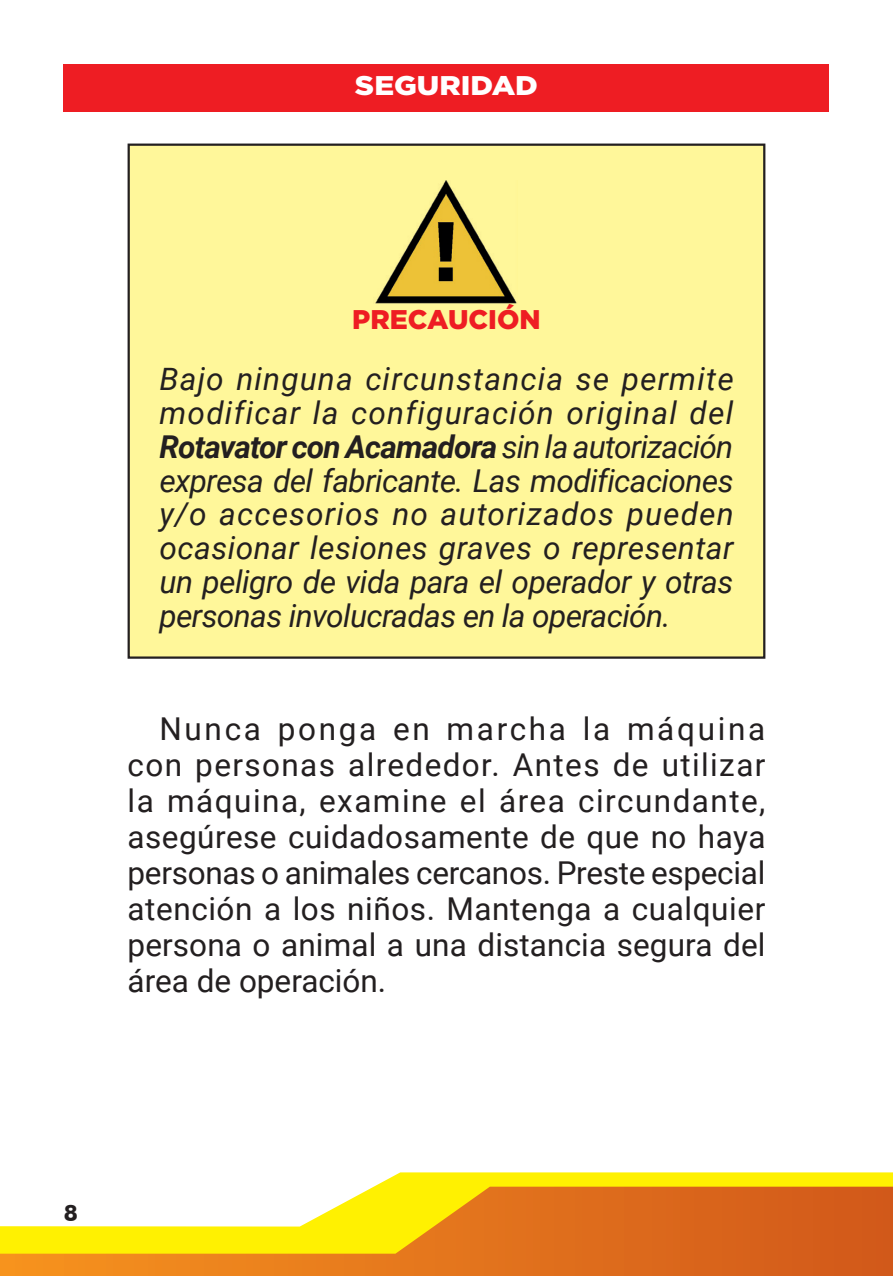
<style>
.page{position:relative;width:893px;height:1276px;background:#fff}
.page>*{position:absolute;margin:0;border:0;box-sizing:border-box;transform-origin:0 0}
.t1{font:italic 31.5px/33.8px "Roboto";letter-spacing:-.02em;color:#231f20;text-align:justify}
.t2{font:31.5px/36px "Roboto";letter-spacing:.005em;color:#231f20;text-align:justify}
.t3{font:900 27px "Gotham";color:#ee1d23}
.t4{font:900 27px "Gotham";color:#fff;scale:1.1 1}
.t5{font:700 22.5px "Futura BT";color:#231f20}
.s1{font-weight:700}
</style>
<div class="page">
<svg style="left:375px;top:1172px;width:518px;height:14px;background:#fff10e"></svg>
<svg style="left:0;top:1186px;width:893px;height:90px"></svg>
<div style="left:64px;top:64px;width:765px;height:48px;background:#ee1d23"></div>
<div style="left:129px;top:145px;width:635px;height:512px;background:#fff79a"></div>
<div style="left:128px;top:144px;width:637px;height:515px;border:2px solid #231f20"></div>
<img style="left:375px;top:180px;width:142px;height:124px">
<p class="t4" style="left:355px;top:70px;width:168px">SEGURIDAD</p>
<p class="t3" style="left:352px;top:304px;width:190px">PRECAUCIÓN</p>
<p class="t1" style="left:159px;top:361px;width:576px">Bajo ninguna circunstancia se permite modificar la configuración original del <span class="s1">Rotavator con Acamadora</span> sin la autorización expresa del fabricante. Las modificaciones y/o accesorios no autorizados pueden ocasionar lesiones graves o representar un peligro de vida para el operador y otras personas involucradas en la operación.</p>
<p class="t2" style="left:128px;top:709px;width:639px;text-indent:32px">Nunca ponga en marcha la máquina con personas alrededor. Antes de utilizar la máquina, examine el área circundante, asegúrese cuidadosamente de que no haya personas o animales cercanos. Preste especial atención a los niños. Mantenga a cualquier persona o animal a una distancia segura del área de operación.</p>
<p class="t5" style="left:64px;top:1199px;width:16px">8</p>
</div>
